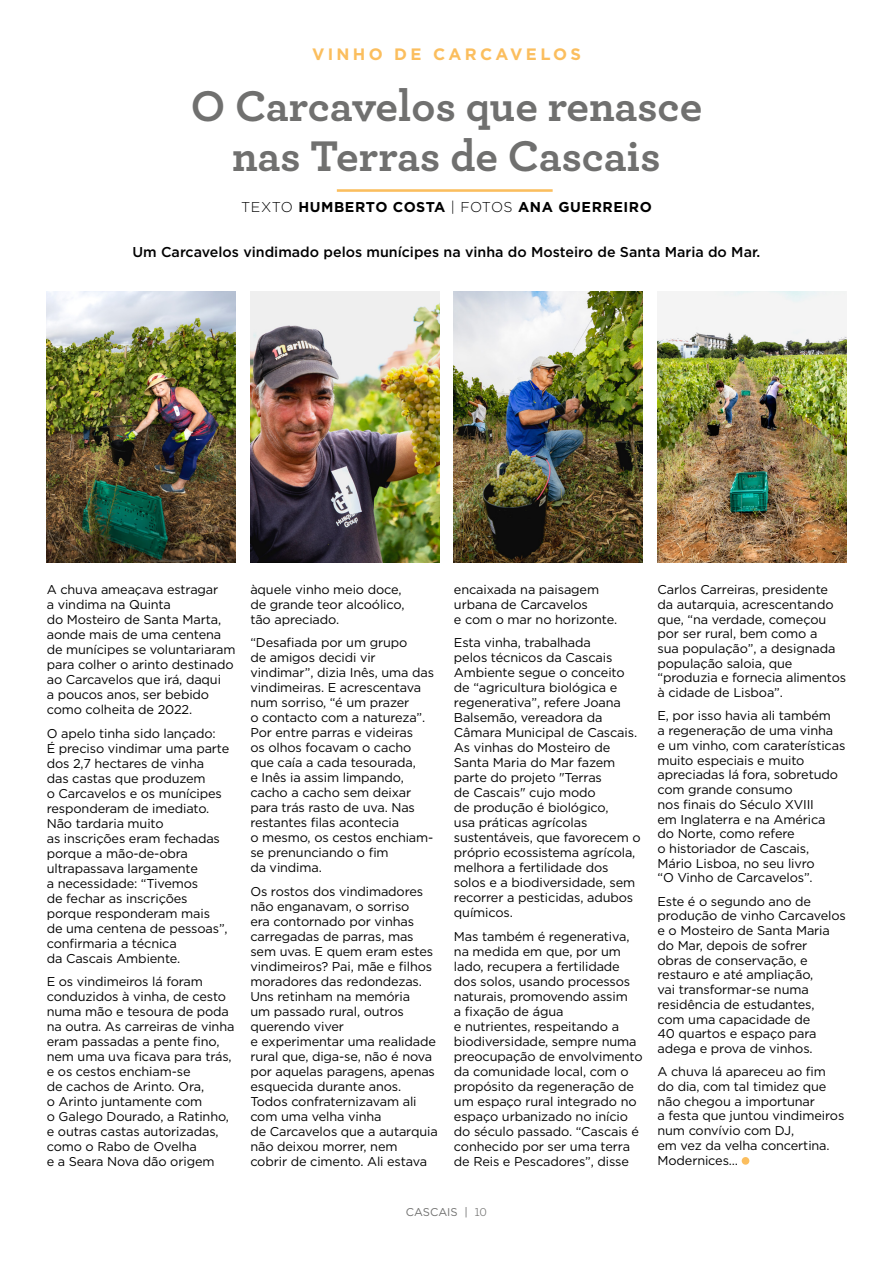
<style>
.page{position:relative;width:893px;height:1263px;background:#fff}
.page>*{position:absolute;margin:0;border:0;box-sizing:border-box;transform-origin:0 0}
.t1{font:700 45px/49.5px "Archer";letter-spacing:-.005em;color:#70706f;text-align:center}
.t2{font:700 16.5px "Gotham";letter-spacing:.2em;color:#fbbe5e}
.t3{font:500 14.25px "Gotham";color:#000}
.t4{font:700 14.25px "Gotham";letter-spacing:.04em;color:#000}
.t5{font:12.75px/15px "Gotham";letter-spacing:-.01em;color:#000}
.t6{font:11.25px "Gotham";color:#70706f}
.s1{font-weight:300}
.s2{font-family:"Archer";font-size:12px}
</style>
<div class="page">
<img style="left:47px;top:291px;width:188px;height:271px">
<img style="left:454px;top:291px;width:189px;height:271px">
<img style="left:250px;top:291px;width:189px;height:271px">
<img style="left:657px;top:291px;width:189px;height:271px">
<div style="left:742px;top:1157px;width:7px;height:8px;background:#fbbe5e;border-radius:50%"></div>
<hr style="left:337px;top:189px;width:216px;height:3px;background:#fbbe5e">
<p class="t2" style="left:312px;top:43px;width:270px">VINHO DE CARCAVELOS</p>
<h1 class="t1" style="left:191px;top:78px;width:513px">O Carcavelos que renasce nas Terras de Cascais</h1>
<p class="t4" style="left:241px;top:197px;width:412px"><span class="s1">TEXTO</span> HUMBERTO COSTA <span class="s1">| FOTOS</span> ANA GUERREIRO</p>
<p class="t3" style="left:133px;top:243px;width:629px">Um Carcavelos vindimado pelos munícipes na vinha do Mosteiro de Santa Maria do Mar.</p>
<p class="t5" style="left:47px;top:582px;width:190px">A chuva ameaçava estragar<br>a vindima na Quinta<br>do Mosteiro de Santa Marta, aonde mais de uma centena de munícipes se voluntariaram para colher o arinto destinado ao Carcavelos que irá, daqui<br>a poucos anos, ser bebido como colheita de 2022.</p>
<p class="t5" style="left:47px;top:725px;width:184px">O apelo tinha sido lançado:<br>É preciso vindimar uma parte dos 2,7 hectares de vinha<br>das castas que produzem<br>o Carcavelos e os munícipes responderam de imediato.<br>Não tardaria muito<br>as inscrições eram fechadas porque a mão-de-obra ultrapassava largamente<br>a necessidade: “Tivemos<br>de fechar as inscrições porque responderam mais<br>de uma centena de pessoas”, confirmaria a técnica<br>da Cascais Ambiente.</p>
<p class="t5" style="left:47px;top:974px;width:189px">E os vindimeiros lá foram conduzidos à vinha, de cesto numa mão e tesoura de poda na outra. As carreiras de vinha eram passadas a pente fino, nem uma uva ficava para trás, e os cestos enchiam-se<br>de cachos de Arinto. Ora,<br>o Arinto juntamente com<br>o Galego Dourado, a Ratinho, e outras castas autorizadas, como o Rabo de Ovelha<br>e a Seara Nova dão origem</p>
<p class="t5" style="left:250px;top:582px;width:156px">àquele vinho meio doce, de grande teor alcoólico, tão apreciado.</p>
<p class="t5" style="left:250px;top:635px;width:185px">“Desafiada por um grupo<br>de amigos decidi vir vindimar”, dizia Inês, uma das vindimeiras. E acrescentava num sorriso, “é um prazer<br>o contacto com a natureza”.<br>Por entre parras e videiras<br>os olhos focavam o cacho que caía a cada tesourada,<br>e Inês ia assim limpando, cacho a cacho sem deixar para trás rasto de uva. Nas restantes filas acontecia<br>o mesmo, os cestos enchiam&shy;se prenunciando o fim<br>da vindima.</p>
<p class="t5" style="left:250px;top:883px;width:189px">Os rostos dos vindimadores não enganavam, o sorriso<br>era contornado por vinhas carregadas de parras, mas sem uvas. E quem eram estes vindimeiros? Pai, mãe e filhos moradores das redondezas.<br>Uns retinham na memória<br>um passado rural, outros querendo viver<br>e experimentar uma realidade rural que, diga-se, não é nova por aquelas paragens, apenas esquecida durante anos.<br>Todos confraternizavam ali com uma velha vinha<br>de Carcavelos que a autarquia não deixou morrer, nem<br>cobrir de cimento. Ali estava</p>
<p class="t5" style="left:454px;top:581px;width:165px">encaixada na paisagem urbana de Carcavelos<br>e com o mar no horizonte.</p>
<p class="t5" style="left:454px;top:635px;width:188px">Esta vinha, trabalhada<br>pelos técnicos da Cascais<br>Ambiente segue o conceito de “agricultura biológica e regenerativa”, refere Joana<br>Balsemão, vereadora da<br>Câmara Municipal de Cascais.<br>As vinhas do Mosteiro de<br>Santa Maria do Mar fazem parte do projeto "Terras<br>de Cascais" cujo modo<br>de produção é biológico,<br>usa práticas agrícolas sustentáveis, que favorecem o próprio ecossistema agrícola, melhora a fertilidade dos solos e a biodiversidade, sem recorrer a pesticidas, adubos químicos.</p>
<p class="t5" style="left:454px;top:928px;width:190px">Mas também é regenerativa, na medida em que, por um lado, recupera a fertilidade dos solos, usando processos naturais, promovendo assim<br>a fixação de água<br>e nutrientes, respeitando a biodiversidade, sempre numa preocupação de envolvimento da comunidade local, com o propósito da regeneração de um espaço rural integrado no espaço urbanizado no início do século passado. “Cascais é conhecido por ser uma terra de Reis e Pescadores”, disse</p>
<p class="t5" style="left:657px;top:582px;width:190px">Carlos Carreiras, presidente da autarquia, acrescentando que, “na verdade, começou por ser rural, bem como a<br>sua população”, a designada população saloia, que “produzia e fornecia alimentos à cidade de Lisboa”.</p>
<p class="t5" style="left:657px;top:708px;width:189px">E, por isso havia ali também<br>a regeneração de uma vinha<br>e um vinho, com caraterísticas muito especiais e muito apreciadas lá fora, sobretudo com grande consumo<br>nos finais do Século XVIII<br>em Inglaterra e na América do Norte, como refere<br>o historiador de Cascais,<br>Mário Lisboa, no seu livro<br>“O Vinho de Carcavelos”.</p>
<p class="t5" style="left:657px;top:893px;width:190px">Este é o segundo ano de produção de vinho Carcavelos e o Mosteiro de Santa Maria do Mar, depois de sofrer<br>obras de conservação, e restauro e até ampliação,<br>vai transformar-se numa residência de estudantes,<br>com uma capacidade de<br>40 quartos e espaço para adega e prova de vinhos.</p>
<p class="t5" style="left:657px;top:1064px;width:188px">A chuva lá apareceu ao fim do dia, com tal timidez que não chegou a importunar<br>a festa que juntou vindimeiros num convívio com DJ,<br>em vez da velha concertina.<br>Modernices…</p>
<p class="t6" style="left:406px;top:1205px;width:83px">CASCAIS | <span class="s2">10</span></p>
</div>
